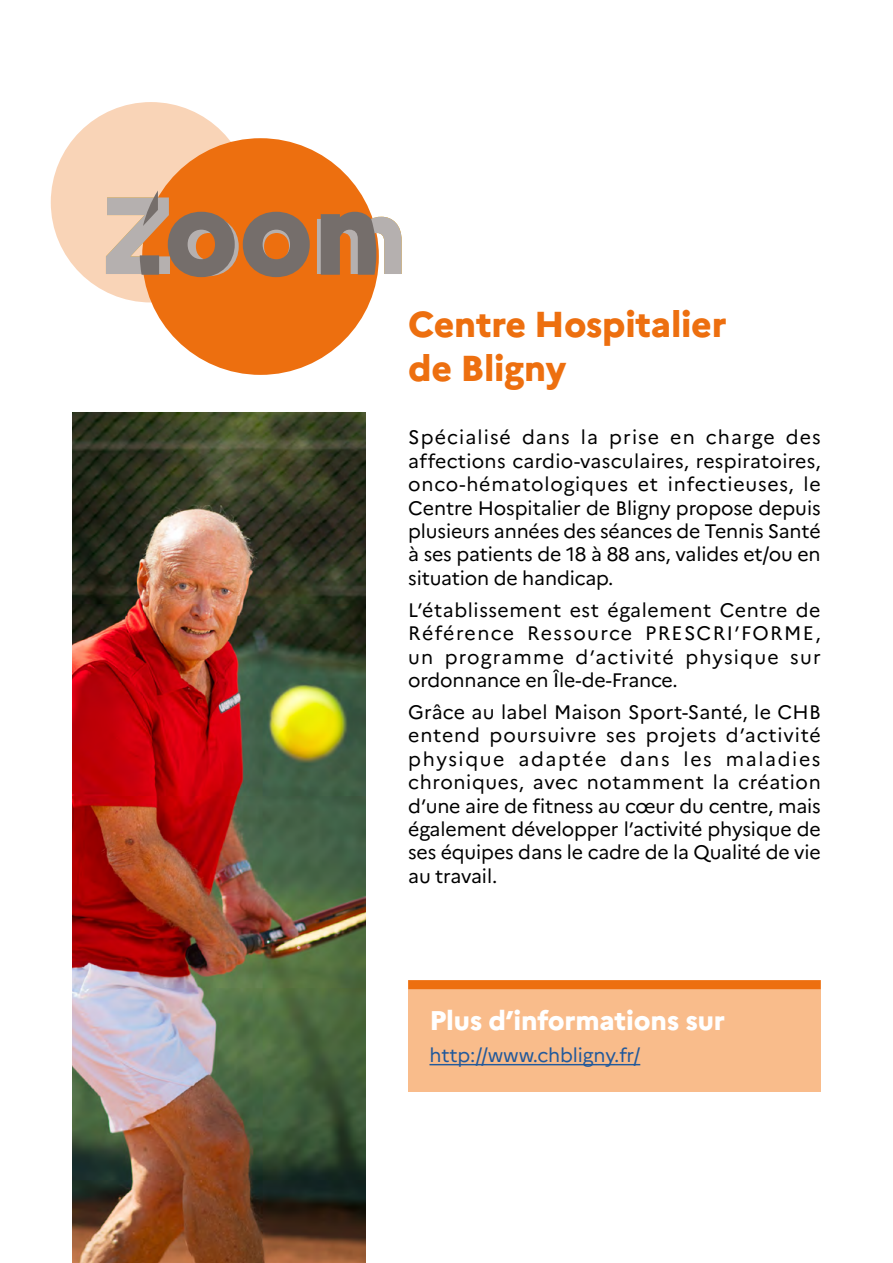
<style>
.page{position:relative;width:893px;height:1263px;background:#fff}
.page>*{position:absolute;margin:0;border:0;box-sizing:border-box;transform-origin:0 0}
.t1{font:800 36px/43.2px "Marianne";letter-spacing:-.01em;color:#ed6f0f}
.t2{font:800 27px "Marianne";letter-spacing:-.01em;color:#fff}
.t3{font:19.5px/23.4px "Marianne";letter-spacing:-.01em;color:#000;text-align:justify}
.t4{font:19.5px "Marianne";letter-spacing:-.01em;color:#22599b}
</style>
<div class="page">
<div style="left:51px;top:102px;width:200px;height:200px;background:#f9d4b7;border-radius:50%"></div>
<div style="left:142px;top:138px;width:237px;height:237px;background:#ed6f0f;border-radius:50%"></div>
<svg style="left:106px;top:191px;width:296px;height:86px"></svg>
<div style="left:408px;top:980px;width:413px;height:112px;background:#f9bc8b"></div>
<hr style="left:429px;top:1064px;width:211px;height:1px;background:#22599b">
<div style="left:408px;top:980px;width:413px;height:9px;background:#ed6f0f"></div>
<img style="left:72px;top:412px;width:294px;height:851px">
<h1 class="t1" style="left:408px;top:303px;width:320px">Centre Hospitalier de Bligny</h1>
<p class="t3" style="left:408px;top:426px;width:414px">Spécialisé dans la prise en charge des affections cardio-vasculaires, respiratoires, onco-hématologiques et infectieuses, le Centre Hospitalier de Bligny propose depuis plusieurs années des séances de Tennis Santé à ses patients de 18 à 88 ans, valides et/ou en situation de handicap.</p>
<p class="t3" style="left:408px;top:598px;width:414px">L’établissement est également Centre de Référence Ressource PRESCRI’FORME, un programme d’activité physique sur ordonnance en Île-de-France.</p>
<p class="t3" style="left:408px;top:700px;width:414px">Grâce au label Maison Sport-Santé, le CHB entend poursuivre ses projets d’activité physique adaptée dans les maladies chroniques, avec notamment la création d’une aire de fitness au cœur du centre, mais également développer l’activité physique de ses équipes dans le cadre de la Qualité de vie au travail.</p>
<h2 class="t2" style="left:429px;top:1004px;width:297px">Plus d’informations sur</h2>
<p class="t4" style="left:429px;top:1043px;width:212px">http://www.chbligny.fr/</p>
</div>
